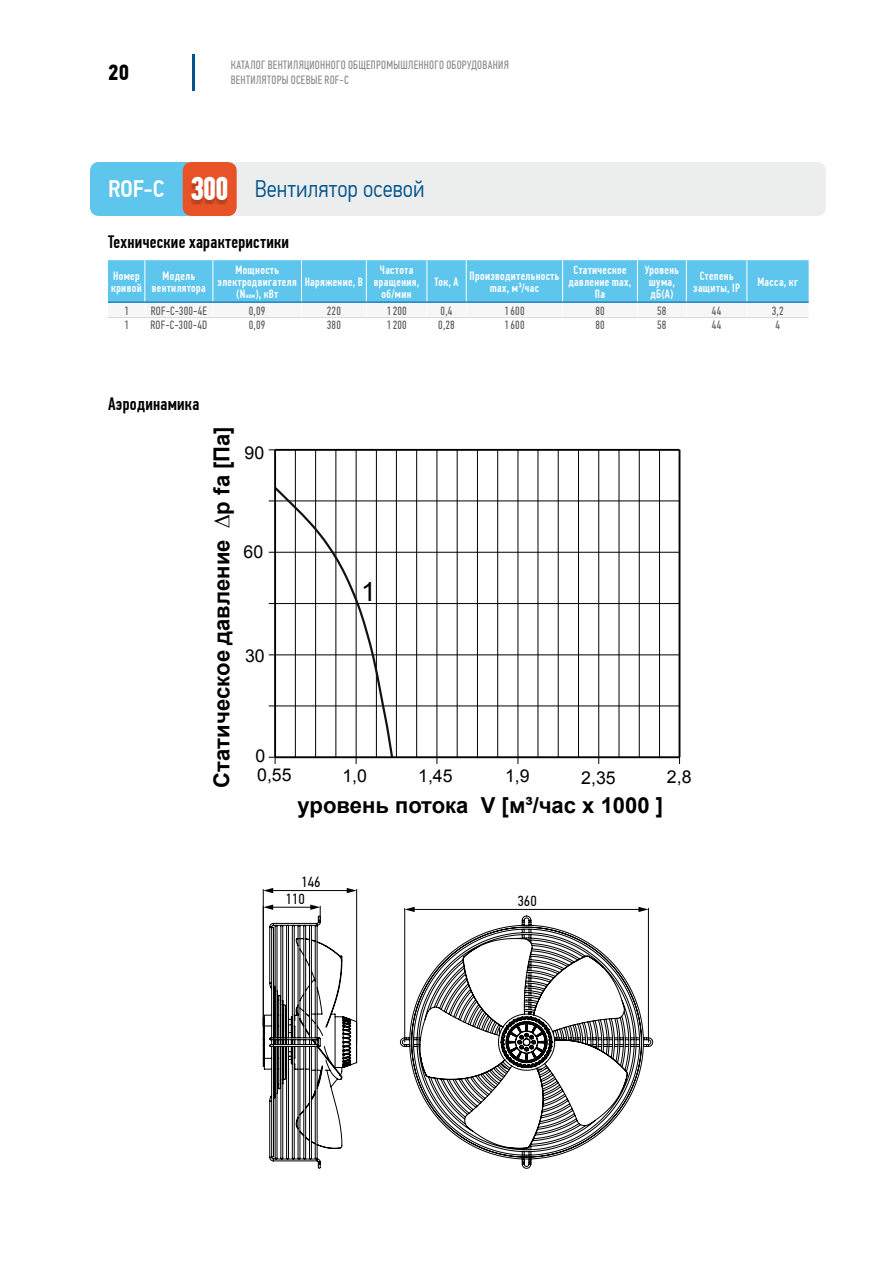
<style>
.page{position:relative;width:893px;height:1263px;background:#fff}
.page>*{position:absolute;margin:0;border:0;box-sizing:border-box;transform-origin:0 0}
.t1{font:26.55px "Arial";color:#000}
.t2{font:300 24px "PF Din Text Cond Pro";letter-spacing:.005em;color:#00538d}
.t3{font:700 22.05px "Arial";color:#000}
.t4{font:700 22.05px "PF Din Text Cond Pro";color:#000}
.t5{font:500 18px "PF Din Text Comp Pro";letter-spacing:.015em;color:#000}
.t6{font:17.7px/18.5px "Arial";color:#000}
.t7{font:14.7px "PF Din Text Cond Pro";color:#000}
.t8{font:500 12px/12px "PF Din Text Comp Pro";letter-spacing:.03em;color:#fff;text-align:center}
.t9{font:12px "PF Din Text Comp Pro";letter-spacing:.02em;color:#58585a}
.t10{font:12px "PF Din Text Comp Pro";letter-spacing:.02em;color:#87888a}
.s1{font-weight:500;color:#fff}
.s2{font-family:"PF Din Text Comp Pro";font-weight:700;font-size:33px;color:#fff}
.s3{font-size:6.9px}
</style>
<div class="page">
<div style="left:108px;top:260px;width:701px;height:41px;background:#5ec5ed"></div>
<hr style="left:108px;top:317px;width:37px;height:1px;background:#d9dadb">
<hr style="left:145px;top:317px;width:68px;height:1px;background:#d9dadb">
<hr style="left:213px;top:317px;width:88px;height:1px;background:#d9dadb">
<hr style="left:301px;top:317px;width:65px;height:1px;background:#d9dadb">
<hr style="left:366px;top:317px;width:61px;height:1px;background:#d9dadb">
<hr style="left:427px;top:317px;width:39px;height:1px;background:#d9dadb">
<hr style="left:466px;top:317px;width:97px;height:1px;background:#d9dadb">
<hr style="left:563px;top:317px;width:74px;height:1px;background:#d9dadb">
<hr style="left:637px;top:317px;width:49px;height:1px;background:#d9dadb">
<hr style="left:686px;top:317px;width:61px;height:1px;background:#d9dadb">
<hr style="left:747px;top:317px;width:62px;height:1px;background:#d9dadb">
<hr style="left:213px;top:260px;width:1px;height:41px;background:#fff">
<hr style="left:301px;top:260px;width:1px;height:41px;background:#fff">
<hr style="left:366px;top:260px;width:1px;height:41px;background:#fff">
<hr style="left:427px;top:260px;width:1px;height:41px;background:#fff">
<hr style="left:466px;top:260px;width:1px;height:41px;background:#fff">
<hr style="left:562px;top:260px;width:1px;height:41px;background:#fff">
<hr style="left:637px;top:260px;width:1px;height:41px;background:#fff">
<hr style="left:686px;top:260px;width:1px;height:41px;background:#fff">
<hr style="left:746px;top:260px;width:1px;height:41px;background:#fff">
<hr style="left:108px;top:301px;width:37px;height:2px;background:#1f82c1">
<hr style="left:145px;top:301px;width:68px;height:2px;background:#1f82c1">
<hr style="left:213px;top:301px;width:88px;height:2px;background:#1f82c1">
<hr style="left:301px;top:301px;width:65px;height:2px;background:#1f82c1">
<hr style="left:366px;top:301px;width:61px;height:2px;background:#1f82c1">
<hr style="left:427px;top:301px;width:39px;height:2px;background:#1f82c1">
<hr style="left:466px;top:301px;width:97px;height:2px;background:#1f82c1">
<hr style="left:563px;top:301px;width:74px;height:2px;background:#1f82c1">
<hr style="left:637px;top:301px;width:49px;height:2px;background:#1f82c1">
<hr style="left:686px;top:301px;width:61px;height:2px;background:#1f82c1">
<hr style="left:747px;top:301px;width:62px;height:2px;background:#1f82c1">
<svg style="left:399px;top:915px;width:255px;height:254px"></svg>
<hr style="left:648px;top:908px;width:1px;height:134px;background:#000">
<hr style="left:404px;top:908px;width:1px;height:134px;background:#000">
<hr style="left:263px;top:889px;width:1px;height:137px;background:#000">
<hr style="left:356px;top:889px;width:1px;height:153px;background:#000">
<hr style="left:413px;top:909px;width:227px;height:1px;background:#000">
<svg style="left:638px;top:907px;width:10px;height:5px"></svg>
<svg style="left:405px;top:907px;width:10px;height:5px"></svg>
<svg style="left:262px;top:904px;width:96px;height:265px"></svg>
<hr style="left:271px;top:890px;width:78px;height:1px;background:#000">
<svg style="left:263px;top:888px;width:10px;height:5px"></svg>
<svg style="left:347px;top:888px;width:10px;height:5px"></svg>
<div style="left:90px;top:162px;width:736px;height:54px;background:#eceded;border-radius:9px"></div>
<div style="left:90px;top:162px;width:105px;height:54px;background:#5ec5ed;border-radius:9px"></div>
<div style="left:183px;top:162px;width:54px;height:54px;background:#e85227;border-radius:9px"></div>
<div style="left:191px;top:182px;width:38px;height:22px;background:#000;opacity:.2"></div>
<hr style="left:275px;top:756px;width:404px;height:2px;background:#000">
<hr style="left:274px;top:450px;width:2px;height:307px;background:#000">
<hr style="left:356px;top:450px;width:1px;height:307px;background:#000">
<hr style="left:437px;top:450px;width:1px;height:307px;background:#000">
<hr style="left:518px;top:450px;width:1px;height:307px;background:#000">
<hr style="left:598px;top:450px;width:1px;height:307px;background:#000">
<hr style="left:679px;top:450px;width:1px;height:307px;background:#000">
<hr style="left:295px;top:450px;width:1px;height:307px;background:#000">
<hr style="left:315px;top:450px;width:1px;height:307px;background:#000">
<hr style="left:336px;top:450px;width:1px;height:307px;background:#000">
<hr style="left:376px;top:450px;width:1px;height:307px;background:#000">
<hr style="left:396px;top:450px;width:1px;height:307px;background:#000">
<hr style="left:416px;top:450px;width:1px;height:307px;background:#000">
<hr style="left:457px;top:450px;width:1px;height:307px;background:#000">
<hr style="left:477px;top:450px;width:1px;height:307px;background:#000">
<hr style="left:497px;top:450px;width:1px;height:307px;background:#000">
<hr style="left:538px;top:450px;width:1px;height:307px;background:#000">
<hr style="left:558px;top:450px;width:1px;height:307px;background:#000">
<hr style="left:578px;top:450px;width:1px;height:307px;background:#000">
<hr style="left:619px;top:450px;width:1px;height:307px;background:#000">
<hr style="left:639px;top:450px;width:1px;height:307px;background:#000">
<hr style="left:659px;top:450px;width:1px;height:307px;background:#000">
<hr style="left:275px;top:706px;width:404px;height:1px;background:#000">
<hr style="left:275px;top:655px;width:404px;height:1px;background:#000">
<hr style="left:275px;top:603px;width:404px;height:1px;background:#000">
<hr style="left:275px;top:552px;width:404px;height:1px;background:#000">
<hr style="left:275px;top:501px;width:404px;height:1px;background:#000">
<hr style="left:275px;top:449px;width:404px;height:2px;background:#000">
<svg style="left:269px;top:485px;width:126px;height:279px"></svg>
<hr style="left:192px;top:54px;width:3px;height:36px;background:#00538d">
<p class="t10" style="left:231px;top:58px;width:280px">КАТАЛОГ ВЕНТИЛЯЦИОННОГО ОБЩЕПРОМЫШЛЕННОГО ОБОРУДОВАНИЯ</p>
<h3 class="t4" style="left:108px;top:59px;width:23px">20</h3>
<p class="t10" style="left:231px;top:73px;width:119px">ВЕНТИЛЯТОРЫ ОСЕВЫЕ ROF-С</p>
<h2 class="t2" style="left:108px;top:175px;width:318px"><span class="s1">ROF-С</span> <span class="s2">300</span> Вентилятор осевой</h2>
<h3 class="t5" style="left:108px;top:231px;width:183px">Технические характеристики</h3>
<p class="t8" style="left:111px;top:270px;width:32px;text-align:left">Номер кривой</p>
<p class="t8" style="left:152px;top:270px;width:56px">Модель вентилятора</p>
<p class="t8" style="left:218px;top:264px;width:81px">Мощность электродвигателя (N<span class="s3">ном</span>), кВт</p>
<p class="t8" style="left:305px;top:276px;width:60px">Наряжение, В</p>
<p class="t8" style="left:374px;top:264px;width:47px">Частота вращения, об/мин</p>
<p class="t8" style="left:434px;top:276px;width:26px">Ток, А</p>
<p class="t8" style="left:470px;top:270px;width:91px">Производительность max, м³/час</p>
<p class="t8" style="left:568px;top:264px;width:65px">Статическое давление max,<br>Па</p>
<p class="t8" style="left:645px;top:264px;width:36px">Уровень шума, дБ(А)</p>
<p class="t8" style="left:693px;top:270px;width:48px">Степень защиты, IP</p>
<p class="t8" style="left:757px;top:276px;width:42px">Масса, кг</p>
<p class="t9" style="left:124px;top:304px;width:6px">1</p>
<p class="t9" style="left:151px;top:304px;width:58px">ROF-C-300-4E</p>
<p class="t9" style="left:249px;top:304px;width:18px">0,09</p>
<p class="t9" style="left:327px;top:304px;width:16px">220</p>
<p class="t9" style="left:386px;top:304px;width:22px">1 200</p>
<p class="t9" style="left:441px;top:304px;width:13px">0,4</p>
<p class="t9" style="left:504px;top:304px;width:22px">1 600</p>
<p class="t9" style="left:595px;top:304px;width:11px">80</p>
<p class="t9" style="left:657px;top:304px;width:11px">58</p>
<p class="t9" style="left:712px;top:304px;width:11px">44</p>
<p class="t9" style="left:772px;top:304px;width:13px">3,2</p>
<p class="t9" style="left:124px;top:318px;width:6px">1</p>
<p class="t9" style="left:150px;top:318px;width:58px">ROF-C-300-4D</p>
<p class="t9" style="left:249px;top:318px;width:18px">0,09</p>
<p class="t9" style="left:327px;top:318px;width:16px">380</p>
<p class="t9" style="left:386px;top:318px;width:22px">1 200</p>
<p class="t9" style="left:438px;top:318px;width:18px">0,28</p>
<p class="t9" style="left:504px;top:318px;width:22px">1 600</p>
<p class="t9" style="left:595px;top:318px;width:11px">80</p>
<p class="t9" style="left:657px;top:318px;width:11px">58</p>
<p class="t9" style="left:712px;top:318px;width:11px">44</p>
<p class="t9" style="left:775px;top:318px;width:6px">4</p>
<h3 class="t5" style="left:108px;top:393px;width:93px">Аэродинамика</h3>
<h3 class="t3" style="left:206px;top:788px;width:363px;rotate:-90deg">Статическое давление ∆p fa [Па]</h3>
<h3 class="t6" style="left:245px;top:444px;width:21px">90</h3>
<h3 class="t6" style="left:244px;top:542px;width:21px">60</h3>
<h3 class="t6" style="left:245px;top:646px;width:21px">30</h3>
<h3 class="t6" style="left:256px;top:747px;width:38px">0<br>0,55</h3>
<h1 class="t1" style="left:361px;top:574px;width:16px">1</h1>
<h3 class="t6" style="left:342px;top:767px;width:26px">1,0</h3>
<h3 class="t6" style="left:418px;top:767px;width:36px">1,45</h3>
<h3 class="t6" style="left:505px;top:767px;width:26px">1,9</h3>
<h3 class="t6" style="left:581px;top:768px;width:36px">2,35</h3>
<h3 class="t6" style="left:667px;top:767px;width:26px">2,8</h3>
<h3 class="t3" style="left:298px;top:789px;width:367px">уровень потока V [м³/час x 1000 ]</h3>
<p class="t7" style="left:301px;top:873px;width:21px">146</p>
<p class="t7" style="left:285px;top:890px;width:21px">110</p>
<p class="t7" style="left:517px;top:892px;width:21px">360</p>
</div>
